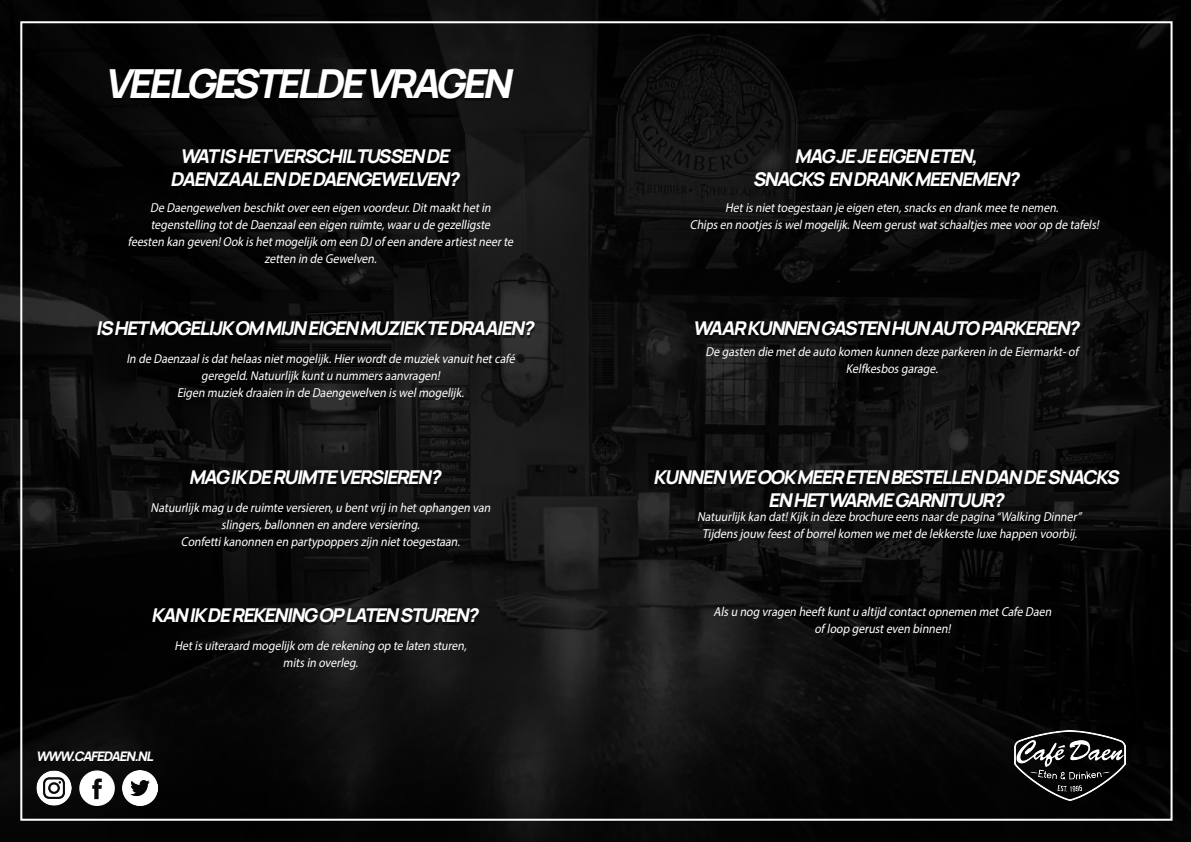
<style>
.page{position:relative;width:1191px;height:842px;background:#fff}
.page>*{position:absolute;margin:0;border:0;box-sizing:border-box;transform-origin:0 0}
.t1{font:italic 200 40px "Manrope";color:#fff}
.t2{font:italic 200 19px/23px "Manrope";color:#fff;text-align:center}
.t3{font:italic 200 13.1px "Manrope";color:#fff}
.t4{font:italic 13px/17px "Myriad Pro";color:#fff;text-align:center;scale:.91 1}
</style>
<div class="page">
<img style="left:0;top:0;width:1191px;height:842px">
<div style="left:110px;top:71px;width:404px;height:30px;background:#000"></div>
<img style="left:1014px;top:730px;width:111px;height:71px">
<div style="left:172px;top:151px;width:288px;height:38px;background:#000"></div>
<div style="left:754px;top:151px;width:266px;height:38px;background:#000;opacity:.5"></div>
<div style="left:695px;top:323px;width:385px;height:15px;background:#000"></div>
<div style="left:654px;top:472px;width:466px;height:38px;background:#0c0c0c"></div>
<div style="left:97px;top:323px;width:438px;height:15px;background:#000"></div>
<div style="left:190px;top:472px;width:252px;height:15px;background:#0a0a0a"></div>
<div style="left:152px;top:610px;width:327px;height:15px;background:#000;opacity:.5"></div>
<img style="left:36px;top:770px;width:35px;height:36px">
<img style="left:123px;top:770px;width:35px;height:35px">
<svg style="left:79px;top:770px;width:36px;height:36px"></svg>
<div style="left:38px;top:752px;width:116px;height:10px;background:#080808"></div>
<h1 class="t1" style="left:105px;top:55px;width:417px">VEELGESTELDEVRAGEN</h1>
<h2 class="t2" style="left:170px;top:143px;width:295px">WATIS HETVERSCHILTUSSEN DE<br>DAENZAALEN DEDAENGEWELVEN?</h2>
<h2 class="t2" style="left:753px;top:143px;width:272px">MAG JEJEEIGEN ETEN,<br>SNACKS EN DRANKMEENEMEN?</h2>
<p class="t4" style="left:128px;top:198px;width:428px">De Daengewelven beschiktovereen eigen voordeur.Ditmaakthetin tegenstelling totde Daenzaaleen eigen ruimte,waaru de gezelligste<br>feesten kan geven!Ook ishetmogelijk om een DJof een andere artiestneerte zetten in de Gewelven.</p>
<p class="t4" style="left:690px;top:198px;width:454px">Hetisniettoegestaan je eigen eten,snacksen drank mee te nemen.<br>Chipsen nootjesiswelmogelijk.Neem gerustwatschaaltjesmee voorop de tafels!</p>
<h2 class="t2" style="left:96px;top:315px;width:444px">IS HETMOGELIJKOM MIJN EIGEN MUZIEKTEDRAAIEN?</h2>
<p class="t4" style="left:126px;top:350px;width:431px">In de Daenzaalisdathelaasnietmogelijk.Hierwordtde muziek vanuithetcafé geregeld.Natuurlijk kuntu nummersaanvragen!<br>Eigen muziek draaien in de Daengewelven iswelmogelijk.</p>
<h2 class="t2" style="left:189px;top:464px;width:258px">MAG IKDERUIMTEVERSIEREN?</h2>
<p class="t4" style="left:151px;top:499px;width:378px">Natuurlijk mag u de ruimte versieren,u bentvrij in hetophangen van slingers,ballonnen en andere versiering.<br>Confettikanonnen en partypopperszijn niettoegestaan.</p>
<h2 class="t2" style="left:151px;top:602px;width:333px">KAN IKDEREKENING OP LATEN STUREN?</h2>
<p class="t4" style="left:174px;top:637px;width:325px">Hetisuiteraard mogelijk om de rekening op te laten sturen, mitsin overleg.</p>
<p class="t3" style="left:36px;top:747px;width:122px">WWW.CAFEDAEN.NL</p>
<h2 class="t2" style="left:693px;top:315px;width:392px">WAAR KUNNEN GASTEN HUN AUTO PARKEREN?</h2>
<p class="t4" style="left:705px;top:342px;width:411px">De gasten die metde auto komen kunnen deze parkeren in de Eiermarkt-of<br>Kelfkesbosgarage.</p>
<h2 class="t2" style="left:653px;top:464px;width:471px">KUNNEN WEOOKMEER ETEN BESTELLEN DAN DESNACKS<br>EN HETWARMEGARNITUUR?</h2>
<p class="t4" style="left:697px;top:508px;width:426px">Natuurlijk kan dat!Kijk in deze brochure eensnaarde pagina “Walking Dinner”<br>Tijdensjouw feestof borrelkomen we metde lekkerste luxe happen voorbij.</p>
<p class="t4" style="left:713px;top:603px;width:376px">Alsu nog vragen heeftkuntu altijd contactopnemen metCafe Daen of loop gerusteven binnen!</p>
</div>
